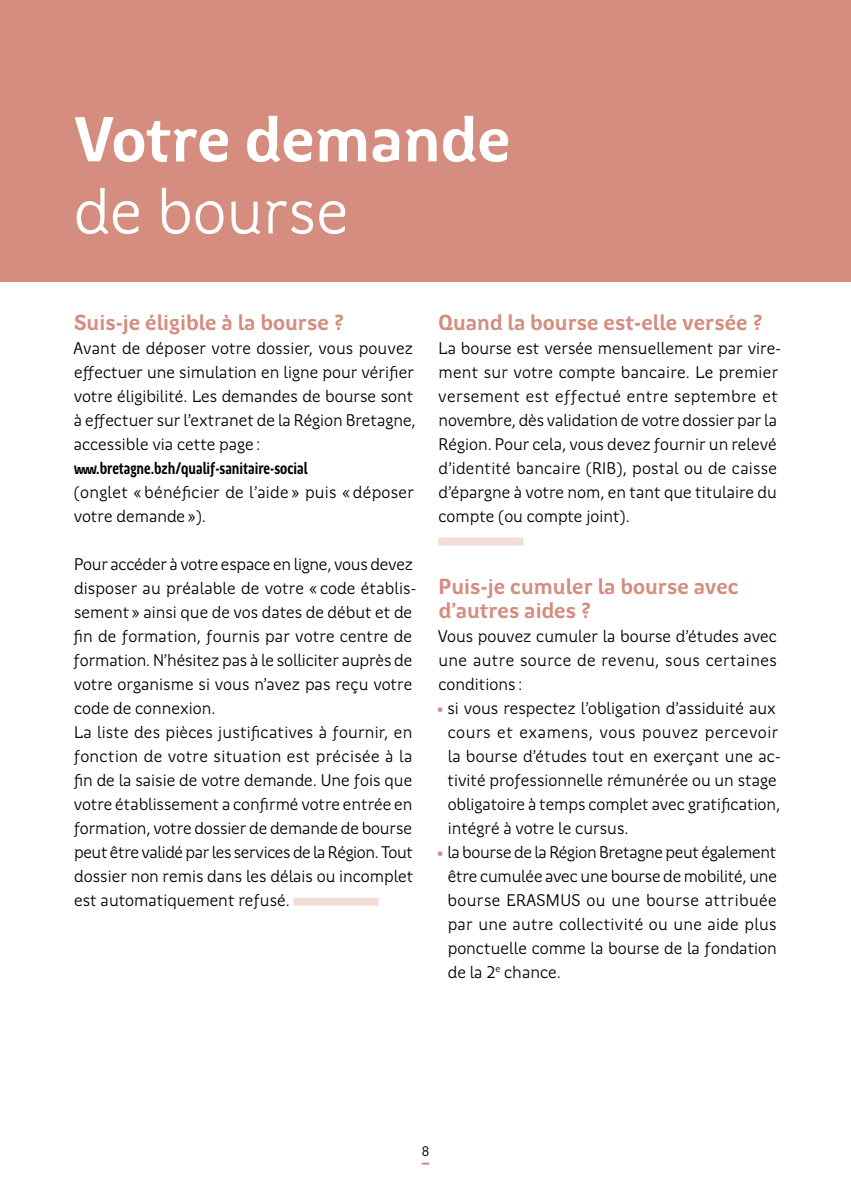
<style>
.page{position:relative;width:851px;height:1191px;background:#fff}
.page>*{position:absolute;margin:0;border:0;box-sizing:border-box;transform-origin:0 0}
.t1{font:700 64px "Region Bretagne New";color:#fff}
.t2{font:64px "Region Bretagne New";color:#fff}
.t3{font:700 22px/24px "Region Bretagne New";color:#d48d7e}
.t4{font:17px/24px "Region Bretagne New";color:#000}
.t5{font:700 17px "Region Bretagne Cond New";color:#000}
.t6{font:14px "Region Bretagne New";color:#000}
.s1{color:#d48d7e}
</style>
<div class="page">
<svg style="left:421px;top:1162px;width:8px;height:2px"></svg>
<div style="left:0;top:0;width:850px;height:281px;background:#d48d7e"></div>
<div style="left:293px;top:897px;width:85px;height:8px;background:#f3ddd6"></div>
<div style="left:438px;top:537px;width:85px;height:8px;background:#f3ddd6"></div>
<h1 class="t1" style="left:74px;top:104px;width:438px">Votre demande</h1>
<h1 class="t2" style="left:74px;top:176px;width:277px">de bourse</h1>
<p class="t3" style="left:74px;top:310px;width:272px">Suis-je éligible à la bourse ?</p>
<p class="t4" style="left:74px;top:336px;width:344px">Avant de déposer votre dossier, vous pouvez effectuer une simulation en ligne pour vérifier votre éligibilité. Les demandes de bourse sont à effectuer sur l’extranet de la Région Bretagne, accessible via cette page:</p>
<p class="t5" style="left:74px;top:458px;width:235px">www.bretagne.bzh/qualif-sanitaire-social</p>
<p class="t4" style="left:74px;top:480px;width:342px">(onglet « bénéficier de l’aide » puis « déposer votre demande»).</p>
<p class="t4" style="left:74px;top:552px;width:344px">Pour accéder à votre espace en ligne, vous devez disposer au préalable de votre « code établis&shy;sement » ainsi que de vos dates de début et de fin de formation, fournis par votre centre de formation. N’hésitez pas à le solliciter auprès de votre organisme si vous n’avez pas reçu votre code de connexion.<br>La liste des pièces justificatives à fournir, en fonction de votre situation est précisée à la fin de la saisie de votre demande. Une fois que votre établissement a confirmé votre entrée en formation, votre dossier de demande de bourse peut être validé par les services de la Région. Tout dossier non remis dans les délais ou incomplet est automatiquement refusé.</p>
<p class="t3" style="left:438px;top:310px;width:326px">Quand la bourse est-elle versée ?</p>
<p class="t4" style="left:438px;top:336px;width:344px">La bourse est versée mensuellement par vire&shy;ment sur votre compte bancaire. Le premier versement est effectué entre septembre et novembre, dès validation de votre dossier par la Région. Pour cela, vous devez fournir un relevé d’identité bancaire (RIB), postal ou de caisse d’épargne à votre nom, en tant que titulaire du compte (ou compte joint).</p>
<p class="t3" style="left:438px;top:574px;width:302px">Puis-je cumuler la bourse avec d’autres aides ?</p>
<p class="t4" style="left:438px;top:624px;width:340px;text-align:justify">Vous pouvez cumuler la bourse d’études avec une autre source de revenu, sous certaines conditions :</p>
<p class="t4" style="left:447px;top:696px;width:335px;text-indent:-11px"><span class="s1">•</span> si vous respectez l’obligation d’assiduité aux cours et examens, vous pouvez percevoir la bourse d’études tout en exerçant une ac&shy;tivité professionnelle rémunérée ou un stage obligatoire à temps complet avec gratification, intégré à votre le cursus.</p>
<p class="t4" style="left:447px;top:840px;width:331px;text-align:justify;text-indent:-11px"><span class="s1">•</span> la bourse de la Région Bretagne peut également être cumulée avec une bourse de mobilité, une bourse ERASMUS ou une bourse attribuée par une autre collectivité ou une aide plus ponctuelle comme la bourse de la fondation de la 2<sup>e</sup> chance.</p>
<p class="t6" style="left:421px;top:1143px;width:9px">8</p>
</div>
